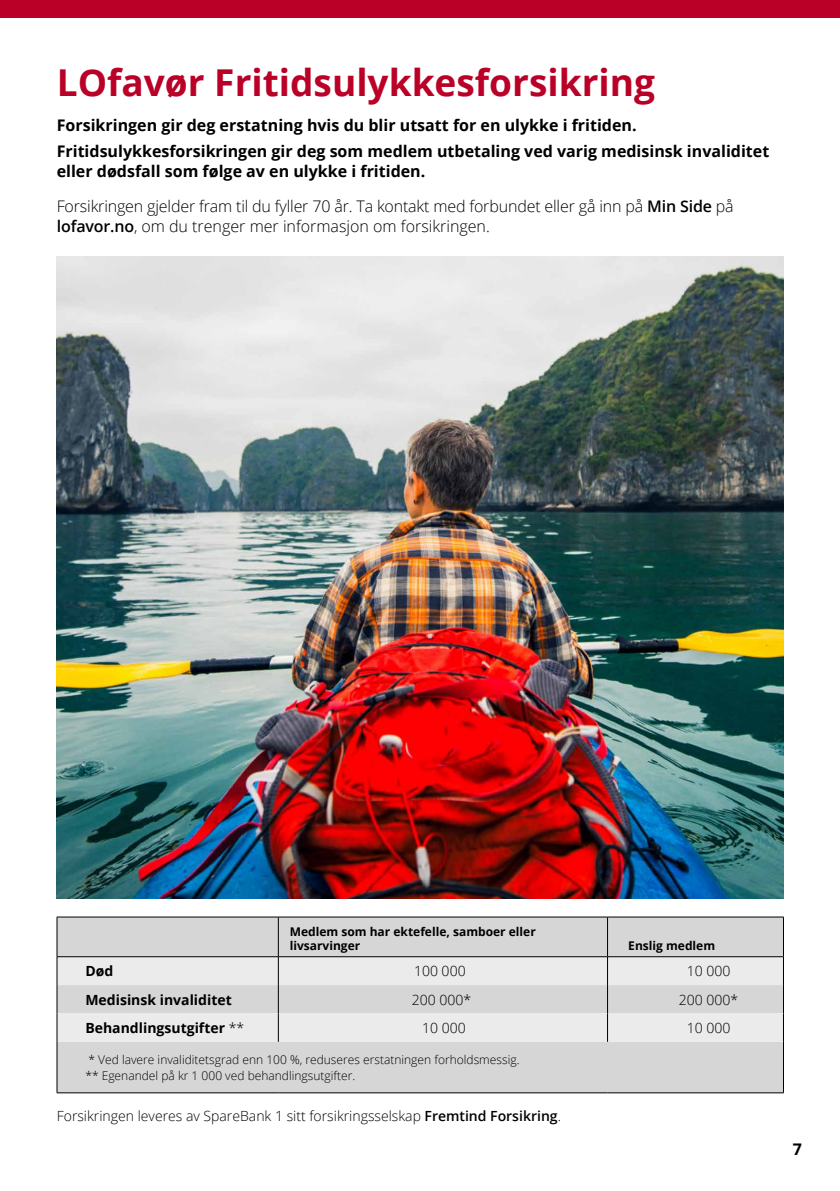
<style>
.page{position:relative;width:840px;height:1191px;background:#fff}
.page>*{position:absolute;margin:0;border:0;box-sizing:border-box;transform-origin:0 0}
.t1{font:700 37px "Open Sans";color:#ba0027}
.t2{font:300 16px/34.6px "Open Sans";letter-spacing:-.01em;color:#000}
.t3{font:700 16px/25.6px "Open Sans";color:#000}
.t4{font:300 14px "Open Sans";color:#000}
.t5{font:700 14px "Open Sans";color:#000}
.t6{font:300 12px/16px "Open Sans";color:#000}
.t7{font:700 12px/14px "Open Sans";color:#000}
.s1{font-weight:700}
.s2{font-weight:600}
.s3{color:#ebebeb}
.s4{font-weight:300}
</style>
<div class="page">
<div style="left:0;top:0;width:839px;height:17px;background:#ba0027"></div>
<div style="left:58px;top:917px;width:724px;height:175px;background:#d6d6d6"></div>
<svg style="left:58px;top:957px;width:724px;height:84px;background:#e3e3e3"></svg>
<hr style="left:57px;top:916px;width:221px;height:1px;background:#000">
<hr style="left:57px;top:917px;width:1px;height:39px;background:#000">
<hr style="left:278px;top:916px;width:329px;height:1px;background:#000">
<hr style="left:278px;top:917px;width:1px;height:39px;background:#000">
<hr style="left:607px;top:916px;width:176px;height:1px;background:#000">
<hr style="left:607px;top:917px;width:1px;height:39px;background:#000">
<hr style="left:782px;top:917px;width:1px;height:39px;background:#000">
<hr style="left:57px;top:956px;width:221px;height:1px;background:#000">
<hr style="left:278px;top:956px;width:329px;height:1px;background:#000">
<hr style="left:607px;top:956px;width:176px;height:1px;background:#000">
<svg style="left:57px;top:957px;width:1px;height:84px"></svg>
<svg style="left:278px;top:957px;width:1px;height:84px"></svg>
<svg style="left:607px;top:957px;width:1px;height:84px"></svg>
<svg style="left:782px;top:957px;width:1px;height:84px"></svg>
<hr style="left:57px;top:1041px;width:1px;height:51px;background:#000">
<hr style="left:782px;top:1041px;width:1px;height:51px;background:#000">
<hr style="left:57px;top:1092px;width:221px;height:1px;background:#000">
<hr style="left:278px;top:1092px;width:329px;height:1px;background:#000">
<hr style="left:607px;top:1092px;width:176px;height:1px;background:#000">
<img style="left:57px;top:257px;width:725px;height:642px">
<h1 class="t1" style="left:57px;top:57px;width:599px">LOfavør Fritidsulykkesforsikring</h1>
<p class="t3" style="left:57px;top:112px;width:713px">Forsikringen gir deg erstatning hvis du blir utsatt for en ulykke i fritiden.<br>Fritidsulykkesforsikringen gir deg som medlem utbetaling ved varig medisinsk invaliditet</p>
<p class="t2" style="left:57px;top:153px;width:678px"><span class="s1">eller dødsfall som følge av en ulykke i fritiden.<br></span>Forsikringen gjelder fram til du fyller 70 år. Ta kontakt med forbundet eller gå inn på <span class="s2">Min Side</span> på</p>
<p class="t2" style="left:57px;top:208px;width:434px"><span class="s2">lofavor.no</span>, om du trenger mer informasjon om forsikringen.</p>
<p class="t7" style="left:289px;top:924px;width:247px">Medlem som har ektefelle, samboer eller livsarvinger</p>
<p class="t7" style="left:628px;top:938px;width:88px">Enslig medlem</p>
<p class="t5" style="left:85px;top:961px;width:29px">Død</p>
<p class="t4" style="left:414px;top:961px;width:53px">100 000</p>
<p class="t4" style="left:686px;top:961px;width:53px">10 000<span class="s3">*</span></p>
<p class="t5" style="left:85px;top:989px;width:148px">Medisinsk invaliditet</p>
<p class="t4" style="left:412px;top:990px;width:61px">200 000*</p>
<p class="t4" style="left:678px;top:990px;width:61px">200 000*</p>
<p class="t5" style="left:85px;top:1018px;width:160px">Behandlingsutgifter <span class="s4">**</span></p>
<p class="t4" style="left:422px;top:1018px;width:45px">10 000</p>
<p class="t4" style="left:686px;top:1018px;width:53px">10 000<span class="s3">*</span></p>
<p class="t6" style="left:85px;top:1051px;width:435px">* Ved lavere invaliditetsgrad enn 100 %, reduseres erstatningen forholdsmessig. ** Egenandel på kr 1 000 ved behandlingsutgifter.</p>
<p class="t4" style="left:57px;top:1106px;width:505px">Forsikringen leveres av SpareBank 1 sitt forsikringsselskap <span class="s2">Fremtind Forsikring</span>.</p>
<p class="t3" style="left:792px;top:1136px;width:11px">7</p>
</div>
